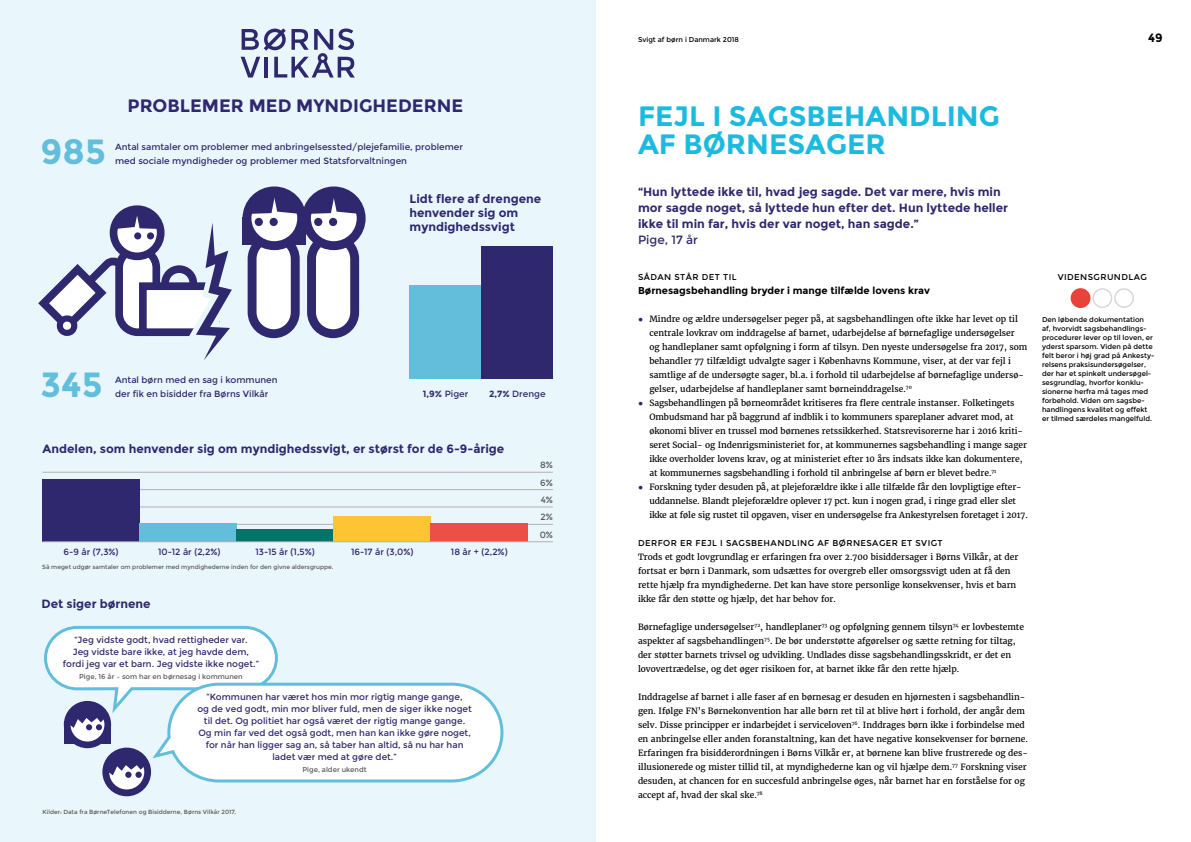
<style>
.page{position:relative;width:1191px;height:842px;background:#fff}
.page>*{position:absolute;margin:0;border:0;box-sizing:border-box;transform-origin:0 0}
.t1{font:700 35px "Montserrat";color:#63bedc}
.t2{font:700 28px/28px "Montserrat";color:#1dbadf}
.t3{font:700 18px "Montserrat";color:#2f286e}
.t4{font:700 12px/16px "Montserrat";color:#2f286e}
.t5{font:12px "Montserrat";color:#2f286e}
.t6{font:700 12px "Montserrat";color:#000}
.t7{font:700 10px "Montserrat";color:#000}
.t8{font:9px/12px "Montserrat";color:#2f286e;text-align:center}
.t9{font:9px "Montserrat";color:#5a5a5d}
.t10{font:8.5px/14px "Merriweather";color:#000}
.t11{font:8.5px "Montserrat";letter-spacing:.05em;color:#000}
.t12{font:7px/9px "Montserrat";color:#000}
.t13{font:7px "Montserrat";color:#5a5a5d}
.t14{font:6px "Montserrat";color:#5a5a5d}
.s1{font-weight:700}
.s2{font-family:"Arial";font-weight:900;color:#2f286e}
</style>
<div class="page">
<div style="left:1070px;top:288px;width:20px;height:20px;background:#e8423b;border-radius:50%"></div>
<div style="left:1092px;top:288px;width:20px;height:20px;border:2px solid #d9d7d8;border-radius:50%"></div>
<div style="left:1114px;top:288px;width:20px;height:20px;border:2px solid #d9d7d8;border-radius:50%"></div>
<div style="left:0;top:0;width:595px;height:842px;background:#e9f6fc"></div>
<svg style="left:106px;top:751px;width:42px;height:42px"></svg>
<div style="left:102px;top:748px;width:49px;height:48px;border:7px solid #2f286e;border-radius:50%"></div>
<svg style="left:44px;top:625px;width:460px;height:159px"></svg>
<svg style="left:241px;top:28px;width:114px;height:50px"></svg>
<div style="left:242px;top:217px;width:64px;height:27px;background:#2f286e"></div>
<div style="left:242px;top:186px;width:64px;height:64px;border:9px solid #2f286e;border-radius:50%"></div>
<div style="left:311px;top:237px;width:44px;height:97px;background:#fff;border-radius:22px"></div>
<div style="left:307px;top:233px;width:52px;height:105px;border:9px solid #2f286e;border-radius:22px"></div>
<svg style="left:306px;top:191px;width:55px;height:55px"></svg>
<div style="left:302px;top:186px;width:63px;height:64px;border:9px solid #2f286e;border-radius:50%"></div>
<div style="left:314px;top:218px;width:8px;height:8px;background:#2f286e;border-radius:50%"></div>
<div style="left:329px;top:218px;width:8px;height:8px;background:#2f286e;border-radius:50%"></div>
<svg style="left:308px;top:191px;width:51px;height:23px"></svg>
<svg style="left:38px;top:191px;width:262px;height:169px"></svg>
<hr style="left:43px;top:524px;width:510px;height:1px;background:#b2b2b2">
<hr style="left:43px;top:507px;width:510px;height:1px;background:#b2b2b2">
<hr style="left:43px;top:489px;width:510px;height:1px;background:#b2b2b2">
<hr style="left:43px;top:472px;width:510px;height:1px;background:#b2b2b2">
<div style="left:43px;top:480px;width:97px;height:62px;background:#2f286e"></div>
<div style="left:140px;top:523px;width:97px;height:19px;background:#63bedc"></div>
<div style="left:237px;top:529px;width:97px;height:13px;background:#047369"></div>
<div style="left:334px;top:516px;width:97px;height:26px;background:#fdc533"></div>
<div style="left:431px;top:523px;width:97px;height:19px;background:#ea5043"></div>
<hr style="left:43px;top:541px;width:510px;height:1px;background:#b2b2b2">
<div style="left:409px;top:286px;width:72px;height:93px;background:#63bedc"></div>
<div style="left:481px;top:247px;width:72px;height:132px;background:#2f286e"></div>
<h1 class="t1" style="left:41px;top:136px;width:67px">985</h1>
<h3 class="t3" style="left:127px;top:98px;width:337px">PROBLEMER MED MYNDIGHEDERNE</h3>
<p class="t8" style="left:115px;top:141px;width:349px">Antal samtaler om problemer med anbringelsessted/plejefamilie, problemer</p>
<p class="t8" style="left:115px;top:155px;width:293px">med sociale myndigheder og problemer med Statsforvaltningen</p>
<h3 class="t4" style="left:409px;top:192px;width:133px;line-height:14.4px">Lidt flere af drengene henvender sig om myndighedssvigt</h3>
<h1 class="t1" style="left:41px;top:368px;width:64px">345</h1>
<p class="t8" style="left:115px;top:373px;width:164px">Antal børn med en sag i kommunen</p>
<p class="t8" style="left:115px;top:387px;width:155px">der fik en bisidder fra Børns Vilkår</p>
<p class="t8" style="left:423px;top:388px;width:47px"><span class="s1">1,9%</span> Piger</p>
<p class="t8" style="left:489px;top:388px;width:58px"><span class="s1">2,7%</span> Drenge</p>
<h3 class="t4" style="left:43px;top:441px;width:463px">Andelen, som henvender sig om myndighedssvigt, er størst for de 6-9-årige</h3>
<p class="t8" style="left:63px;top:546px;width:57px">6-9 år (7,3%)</p>
<p class="t8" style="left:158px;top:546px;width:64px">10-12 år (2,2%)</p>
<p class="t8" style="left:255px;top:546px;width:61px">13-15 år (1,5%)</p>
<p class="t8" style="left:351px;top:546px;width:64px">16-17 år (3,0%)</p>
<p class="t8" style="left:451px;top:546px;width:58px">18 år + (2,2%)</p>
<p class="t14" style="left:42px;top:563px;width:293px">Så meget udgør samtaler om problemer med myndighederne inden for den givne aldersgruppe.</p>
<h3 class="t4" style="left:42px;top:597px;width:111px">Det siger børnene</h3>
<p class="t8" style="left:63px;top:634px;width:198px">“Jeg vidste godt, hvad rettigheder var.<br>Jeg vidste bare ikke, at jeg havde dem, fordi jeg var et barn. Jeg vidste ikke noget.”</p>
<p class="t13" style="left:79px;top:673px;width:165px">Pige, 16 år – som har en børnesag i kommunen</p>
<p class="t8" style="left:197px;top:691px;width:276px">“Kommunen har været hos min mor rigtig mange gange,<br>og de ved godt, min mor bliver fuld, men de siger ikke noget til det. Og politiet har også været der rigtig mange gange.<br>Og min far ved det også godt, men han kan ikke gøre noget, for når han ligger sag an, så taber han altid, så nu har han ladet vær med at gøre det.”</p>
<p class="t13" style="left:302px;top:766px;width:66px">Pige, alder ukendt</p>
<p class="t14" style="left:43px;top:808px;width:195px">Kilder: Data fra BørneTelefonen og Bisidderne, Børns Vilkår 2017.</p>
<p class="t9" style="left:540px;top:460px;width:14px">8%</p>
<p class="t9" style="left:540px;top:478px;width:14px">6%</p>
<p class="t9" style="left:541px;top:495px;width:14px">4%</p>
<p class="t9" style="left:540px;top:512px;width:14px">2%</p>
<p class="t9" style="left:539px;top:530px;width:15px">0%</p>
<p class="t12" style="left:638px;top:35px;width:102px">Svigt af børn i Danmark 2018</p>
<h3 class="t6" style="left:1148px;top:32px;width:16px">49</h3>
<h2 class="t2" style="left:638px;top:104px;width:363px">FEJL I SAGSBEHANDLING<br>AF BØRNESAGER</h2>
<h3 class="t4" style="left:638px;top:184px;width:371px">“Hun lyttede ikke til, hvad jeg sagde. Det var mere, hvis min mor sagde noget, så lyttede hun efter det. Hun lyttede heller ikke til min far, hvis der var noget, han sagde.”</h3>
<h3 class="t5" style="left:638px;top:233px;width:61px">Pige, 17 år</h3>
<p class="t11" style="left:638px;top:273px;width:100px">SÅDAN STÅR DET TIL</p>
<p class="t7" style="left:638px;top:286px;width:293px">Børnesagsbehandling bryder i mange tilfælde lovens krav</p>
<p class="t10" style="left:649px;top:312px;width:379px;text-indent:-11px"><span class="s2">●</span> Mindre og ældre undersøgelser peger på, at sagsbehandlingen ofte ikke har levet op til centrale lovkrav om inddragelse af barnet, udarbejdelse af børnefaglige undersøgelser<br>og handleplaner samt opfølgning i form af tilsyn. Den nyeste undersøgelse fra 2017, som behandler 77 tilfældigt udvalgte sager i Københavns Kommune, viser, at der var fejl i samtlige af de undersøgte sager, bl.a. i forhold til udarbejdelse af børnefaglige undersø&shy;gelser, udarbejdelse af handleplaner samt børneinddragelse.<sup>70</sup></p>
<p class="t10" style="left:649px;top:396px;width:379px;text-indent:-11px"><span class="s2">●</span> Sagsbehandlingen på børneområdet kritiseres fra flere centrale instanser. Folketingets Ombudsmand har på baggrund af indblik i to kommuners spareplaner advaret mod, at økonomi bliver en trussel mod børnenes retssikkerhed. Statsrevisorerne har i 2016 kriti&shy;seret Social- og Indenrigsministeriet for, at kommunernes sagsbehandling i mange sager ikke overholder lovens krav, og at ministeriet efter 10 års indsats ikke kan dokumentere, at kommunernes sagsbehandling i forhold til anbringelse af børn er blevet bedre.<sup>71</sup></p>
<p class="t10" style="left:649px;top:480px;width:380px;text-indent:-11px"><span class="s2">●</span> Forskning tyder desuden på, at plejeforældre ikke i alle tilfælde får den lovpligtige efter&shy;uddannelse. Blandt plejeforældre oplever 17 pct. kun i nogen grad, i ringe grad eller slet ikke at føle sig rustet til opgaven, viser en undersøgelse fra Ankestyrelsen foretaget i 2017.</p>
<p class="t11" style="left:638px;top:539px;width:306px">DERFOR ER FEJL I SAGSBEHANDLING AF BØRNESAGER ET SVIGT</p>
<p class="t10" style="left:638px;top:550px;width:382px">Trods et godt lovgrundlag er erfaringen fra over 2.700 bisiddersager i Børns Vilkår, at der fortsat er børn i Danmark, som udsættes for overgreb eller omsorgssvigt uden at få den rette hjælp fra myndighederne. Det kan have store personlige konsekvenser, hvis et barn ikke får den støtte og hjælp, det har behov for.</p>
<p class="t10" style="left:638px;top:620px;width:387px">Børnefaglige undersøgelser<sup>72</sup>, handleplaner<sup>73</sup> og opfølgning gennem tilsyn<sup>74</sup> er lovbestemte aspekter af sagsbehandlingen<sup>75</sup>. De bør understøtte afgørelser og sætte retning for tiltag, der støtter barnets trivsel og udvikling. Undlades disse sagsbehandlingsskridt, er det en lovovertrædelse, og det øger risikoen for, at barnet ikke får den rette hjælp.</p>
<p class="t10" style="left:638px;top:690px;width:391px">Inddragelse af barnet i alle faser af en børnesag er desuden en hjørnesten i sagsbehandlin&shy;gen. Ifølge FN’s Børnekonvention har alle børn ret til at blive hørt i forhold, der angår dem selv. Disse principper er indarbejdet i serviceloven<sup>76</sup>. Inddrages børn ikke i forbindelse med en anbringelse eller anden foranstaltning, kan det have negative konsekvenser for børnene.<br>Erfaringen fra bisidderordningen i Børns Vilkår er, at børnene kan blive frustrerede og des&shy;illusionerede og mister tillid til, at myndighederne kan og vil hjælpe dem.<sup>77</sup> Forskning viser desuden, at chancen for en succesfuld anbringelse øges, når barnet har en forståelse for og accept af, hvad der skal ske.<sup>78</sup></p>
<p class="t11" style="left:1057px;top:273px;width:91px">VIDENSGRUNDLAG</p>
<p class="t12" style="left:1042px;top:315px;width:114px">Den løbende dokumentation af, hvorvidt sagsbehandlings&shy;procedurer lever op til loven, er yderst sparsom. Viden på dette felt beror i høj grad på Ankesty&shy;relsens praksisundersøgelser, der har et spinkelt undersøgel&shy;sesgrundlag, hvorfor konklu&shy;sionerne herfra må tages med forbehold. Viden om sagsbe&shy;handlingens kvalitet og effekt er tilmed særdeles mangelfuld.</p>
</div>
